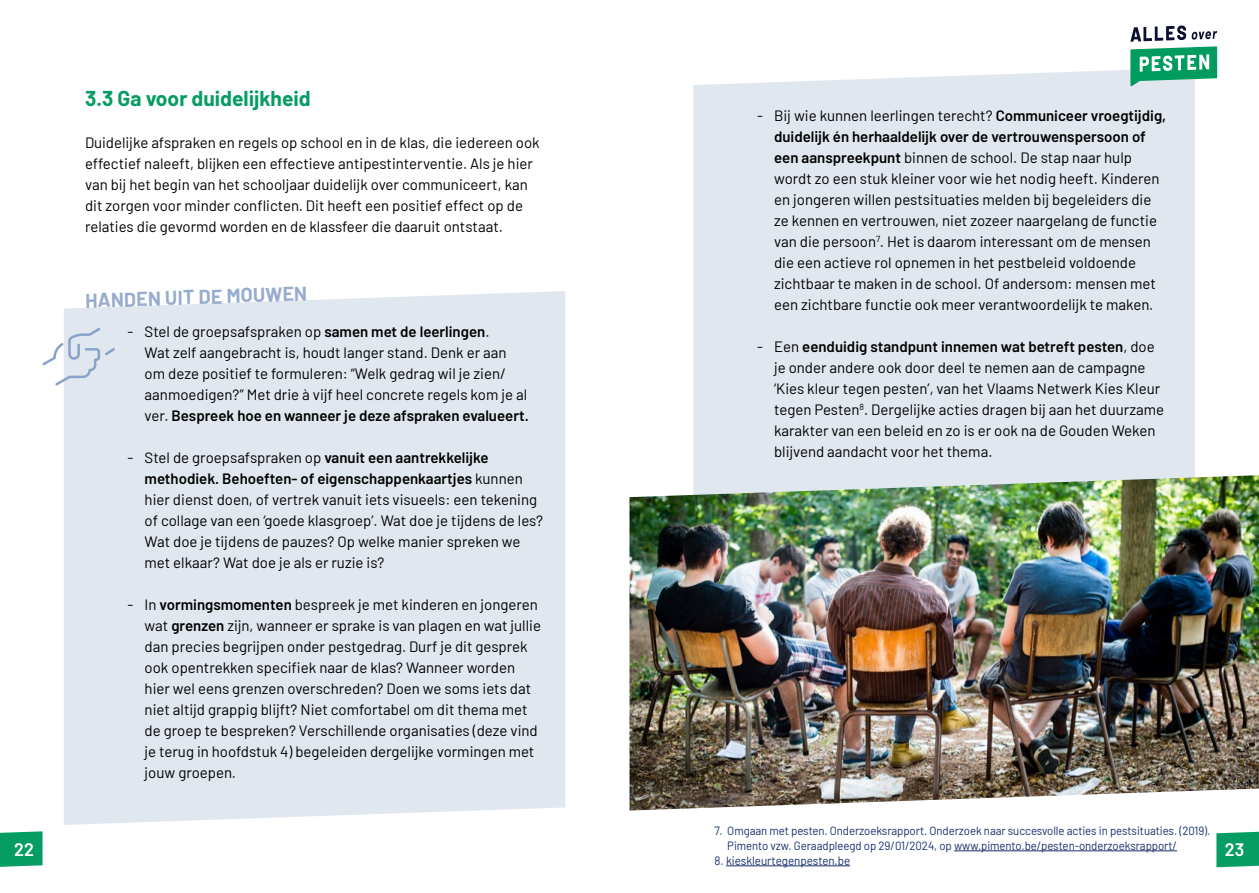
<style>
.page{position:relative;width:1259px;height:893px;background:#fff}
.page>*{position:absolute;margin:0;border:0;box-sizing:border-box;transform-origin:0 0}
.t1{font:700 21px "Barlow";color:#069d64}
.t2{font:700 19.5px "Barlow";color:#97accf}
.t3{font:600 18px "Barlow";color:#fff}
.t4{font:15px/21px "Barlow";color:#000}
.t5{font:12px/15px "Barlow";letter-spacing:-.005em;color:#1a2e6b;scale:.95 1}
.t6{font:12px "Barlow";letter-spacing:-.005em;color:#1a2e6b}
.s1{font-weight:600}
</style>
<div class="page">
<div style="left:64px;top:291px;width:501px;height:534px;background:#e1e7ee"></div>
<svg style="left:42px;top:328px;width:73px;height:57px"></svg>
<div style="left:693px;top:70px;width:501px;height:405px;background:#e1e7ee"></div>
<img style="left:629px;top:475px;width:630px;height:335px">
<hr style="left:954px;top:850px;width:223px;height:1px;background:#1a2e6b">
<hr style="left:726px;top:865px;width:124px;height:1px;background:#1a2e6b">
<svg style="left:1216px;top:831px;width:43px;height:36px;background:#16a36e"></svg>
<svg style="left:0;top:831px;width:43px;height:36px;background:#16a36e"></svg>
<svg style="left:1130px;top:26px;width:87px;height:60px"></svg>
<h1 class="t1" style="left:85px;top:83px;width:227px">3.3 Ga voor duidelijkheid</h1>
<p class="t4" style="left:85px;top:131px;width:456px">Duidelijke afspraken en regels op school en in de klas, die iedereen ook effectief naleeft, blijken een effectieve antipestinterventie. Als je hier van bij het begin van het schooljaar duidelijk over communiceert, kan dit zorgen voor minder conflicten. Dit heeft een positief effect op de relaties die gevormd worden en de klassfeer die daaruit ontstaat.</p>
<h2 class="t2" style="left:85px;top:286px;width:223px;rotate:-2deg">HANDEN UIT DE MOUWEN</h2>
<p class="t4" style="left:145px;top:320px;width:386px;text-indent:-17px">- Stel de groepsafspraken op <span class="s1">samen met de leerlingen</span>.<br>Wat zelf aangebracht is, houdt langer stand. Denk er aan om deze positief te formuleren: “Welk gedrag wil je zien/ aanmoedigen?” Met drie à vijf heel concrete regels kom je al ver. <span class="s1">Bespreek hoe en wanneer je deze afspraken evalueert.</span></p>
<p class="t4" style="left:145px;top:446px;width:400px;text-indent:-17px">- Stel de groepsafspraken op <span class="s1">vanuit een aantrekkelijke methodiek. Behoeften- of eigenschappenkaartjes</span> kunnen hier dienst doen, of vertrek vanuit iets visueels: een tekening of collage van een ‘goede klasgroep’. Wat doe je tijdens de les?<br>Wat doe je tijdens de pauzes? Op welke manier spreken we met elkaar? Wat doe je als er ruzie is?</p>
<p class="t4" style="left:145px;top:593px;width:398px;text-indent:-17px">- In <span class="s1">vormingsmomenten</span> bespreek je met kinderen en jongeren wat <span class="s1">grenzen</span> zijn, wanneer er sprake is van plagen en wat jullie dan precies begrijpen onder pestgedrag. Durf je dit gesprek ook opentrekken specifiek naar de klas? Wanneer worden hier wel eens grenzen overschreden? Doen we soms iets dat niet altijd grappig blijft? Niet comfortabel om dit thema met de groep te bespreken? Verschillende organisaties (deze vind je terug in hoofdstuk 4) begeleiden dergelijke vormingen met jouw groepen.</p>
<p class="t4" style="left:774px;top:104px;width:393px;text-indent:-17px">- Bij wie kunnen leerlingen terecht? <span class="s1">Communiceer vroegtijdig, duidelijk én herhaaldelijk over de vertrouwenspersoon of een aanspreekpunt</span> binnen de school. De stap naar hulp wordt zo een stuk kleiner voor wie het nodig heeft. Kinderen en jongeren willen pestsituaties melden bij begeleiders die ze kennen en vertrouwen, niet zozeer naargelang de functie van die persoon<sup>7</sup>. Het is daarom interessant om de mensen die een actieve rol opnemen in het pestbeleid voldoende zichtbaar te maken in de school. Of andersom: mensen met een zichtbare functie ook meer verantwoordelijk te maken.</p>
<p class="t4" style="left:774px;top:335px;width:391px;text-indent:-17px">- Een <span class="s1">eenduidig standpunt innemen wat betreft pesten</span>, doe je onder andere ook door deel te nemen aan de campagne ‘Kies kleur tegen pesten’, van het Vlaams Netwerk Kies Kleur tegen Pesten<sup>8</sup>. Dergelijke acties dragen bij aan het duurzame karakter van een beleid en zo is er ook na de Gouden Weken blijvend aandacht voor het thema.</p>
<p class="t5" style="left:727px;top:822px;width:510px;text-indent:-13px">7. Omgaan met pesten. Onderzoeksrapport. Onderzoek naar succesvolle acties in pestsituaties. (2019).<br>Pimento vzw. Geraadpleegd op 29/01/2024, op www.pimento.be/pesten-onderzoeksrapport/</p>
<p class="t6" style="left:714px;top:852px;width:137px">8. kieskleurtegenpesten.be</p>
<p class="t3" style="left:14px;top:836px;width:21px">22</p>
<p class="t3" style="left:1225px;top:836px;width:21px">23</p>
</div>
